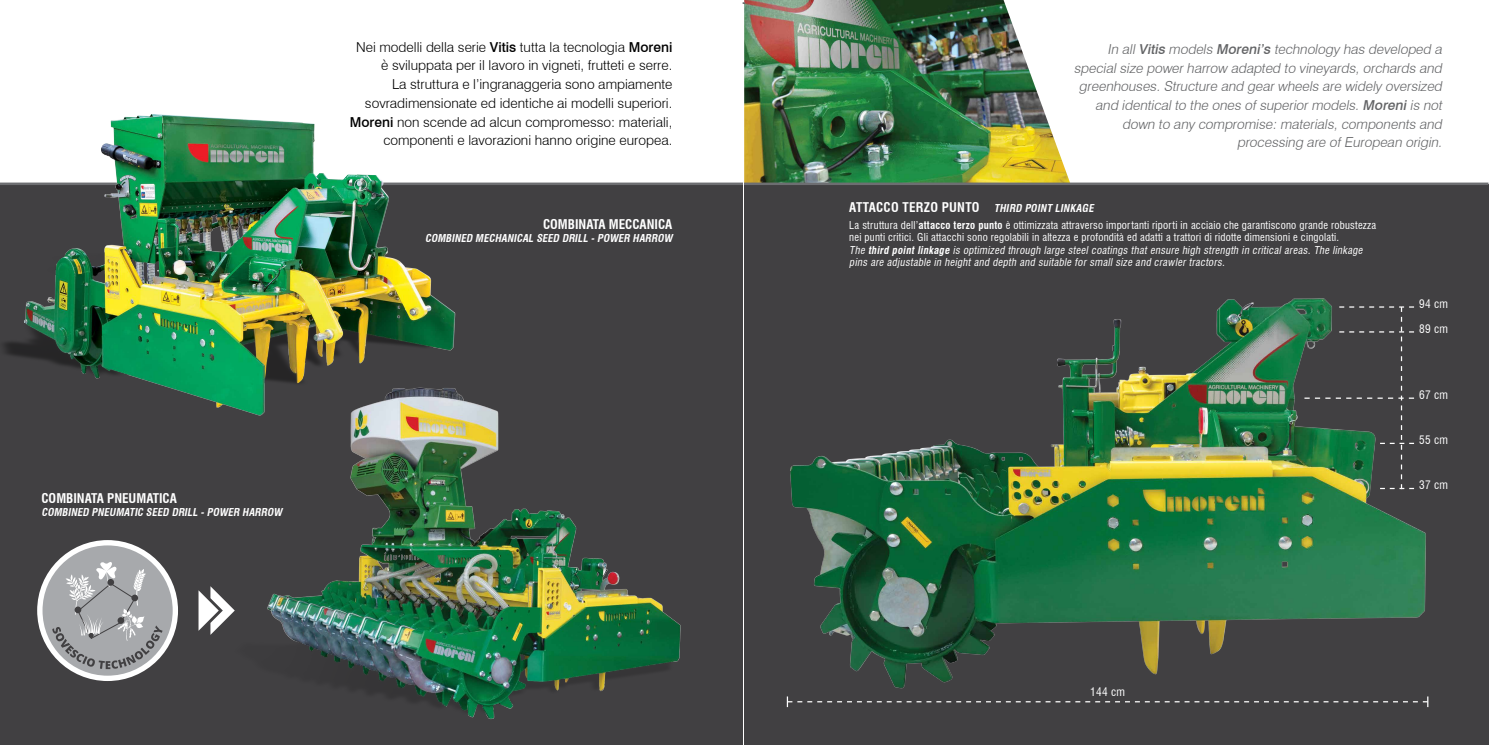
<style>
.page{position:relative;width:1489px;height:745px;background:#fff}
.page>*{position:absolute;margin:0;border:0;box-sizing:border-box;transform-origin:0 0}
.t1{font:italic 300 13.75px/18.8px "Swiss 721 BT";color:#636466;text-align:right}
.t2{font:300 13.75px/18.8px "Swiss 721 BT";color:#000;text-align:right}
.t3{font:700 condensed 13.12px "Swiss 721 BT";color:#fff}
.t4{font:700 condensed 13.12px "Swiss 721 BT";letter-spacing:.02em;color:#fff}
.t5{font:condensed 11.38px "Swiss 721 BT";letter-spacing:.02em;color:#fff}
.t6{font:condensed 10.62px/12.5px "Swiss 721 BT";letter-spacing:.02em;color:#fff}
.t7{font:italic 700 condensed 10.62px "Swiss 721 BT";color:#fff}
.s1{font-weight:500}
.s2{font-style:italic;font-size:10.62px}
.s3{font-weight:700}
.s4{font-style:italic}
.s5{font-weight:700;font-style:italic}
</style>
<div class="page">
<div style="left:744px;top:0;width:744px;height:744px;background:#414042"></div>
<div style="left:744px;top:0;width:744px;height:183px;background:#fff"></div>
<img style="left:744px;top:0;width:326px;height:182px">
<hr style="left:744px;top:182px;width:744px;height:3px;background:#6d6e71">
<img style="left:786px;top:298px;width:643px;height:410px">
<svg style="left:1304px;top:306px;width:109px;height:183px"></svg>
<svg style="left:786px;top:696px;width:642px;height:10px"></svg>
<div style="left:0;top:0;width:742px;height:744px;background:#414042"></div>
<div style="left:0;top:0;width:742px;height:183px;background:#fff"></div>
<hr style="left:0;top:182px;width:742px;height:3px;background:#6d6e71">
<svg style="left:37px;top:539px;width:141px;height:141px;background:#ebebeb"></svg>
<div style="left:43px;top:545px;width:130px;height:130px;background:#a7a9ac;border-radius:50%"></div>
<svg style="left:52px;top:560px;width:110px;height:108px"></svg>
<img style="left:267px;top:404px;width:414px;height:315px">
<img style="left:0;top:114px;width:476px;height:309px">
<svg style="left:198px;top:586px;width:37px;height:48px"></svg>
<svg style="left:742px;top:0;width:4px;height:4px"></svg>
<p class="t2" style="left:350px;top:37px;width:324px">Nei modelli della serie <span class="s1">Vitis</span> tutta la tecnologia <span class="s1">Moreni </span>è sviluppata per il lavoro in vigneti, frutteti e serre.<br>La struttura e l’ingranaggeria sono ampiamente sovradimensionate ed identiche ai modelli superiori.<br><span class="s1">Moreni</span> non scende ad alcun compromesso: materiali, componenti e lavorazioni hanno origine europea.</p>
<p class="t3" style="left:543px;top:216px;width:131px">COMBINATA MECCANICA</p>
<p class="t7" style="left:425px;top:231px;width:251px">COMBINED MECHANICAL SEED DRILL -POWER HARROW</p>
<p class="t3" style="left:41px;top:490px;width:137px">COMBINATA PNEUMATICA</p>
<p class="t7" style="left:41px;top:505px;width:244px">COMBINED PNEUMATIC SEED DRILL -POWER HARROW</p>
<p class="t1" style="left:1073px;top:39px;width:372px">In all<span class="s1">Vitis</span> models <span class="s1">Moreni’s</span> technology has developed a specialsize powerharrow adapted to vineyards,orchards and greenhouses.Structure and gearwheels are widely oversized and identicalto the ones ofsuperiormodels.<span class="s1">Moreni</span>is not down to any compromise:materials,components and processing are ofEuropean origin.</p>
<p class="t4" style="left:849px;top:199px;width:248px">AT TACCO TERZO PUNTO <span class="s2">THIRD POINT LINKAGE</span></p>
<p class="t6" style="left:849px;top:218px;width:528px">La struttura dell’<span class="s3">attacco terzo punto</span> è ottimizzata attraverso importanti riporti in acciaio che garantiscono grande robustezza nei punti critici. Gli attacchi sono regolabili in altezza e profondità ed adatti a trattori di ridotte dimensioni e cingolati.<br><span class="s4">The</span> <span class="s5">third point linkage</span> <span class="s4">is optimized through large steel coatings that ensure high strength in critical areas. The linkage pins are adjustable in height and depth and suitable for small size and crawler tractors.</span></p>
<p class="t5" style="left:1418px;top:296px;width:30px">94 cm</p>
<p class="t5" style="left:1418px;top:321px;width:30px">89 cm</p>
<p class="t5" style="left:1418px;top:387px;width:30px">67 cm</p>
<p class="t5" style="left:1418px;top:433px;width:30px">55 cm</p>
<p class="t5" style="left:1418px;top:478px;width:30px">37 cm</p>
<p class="t5" style="left:1090px;top:684px;width:36px">144 cm</p>
</div>
